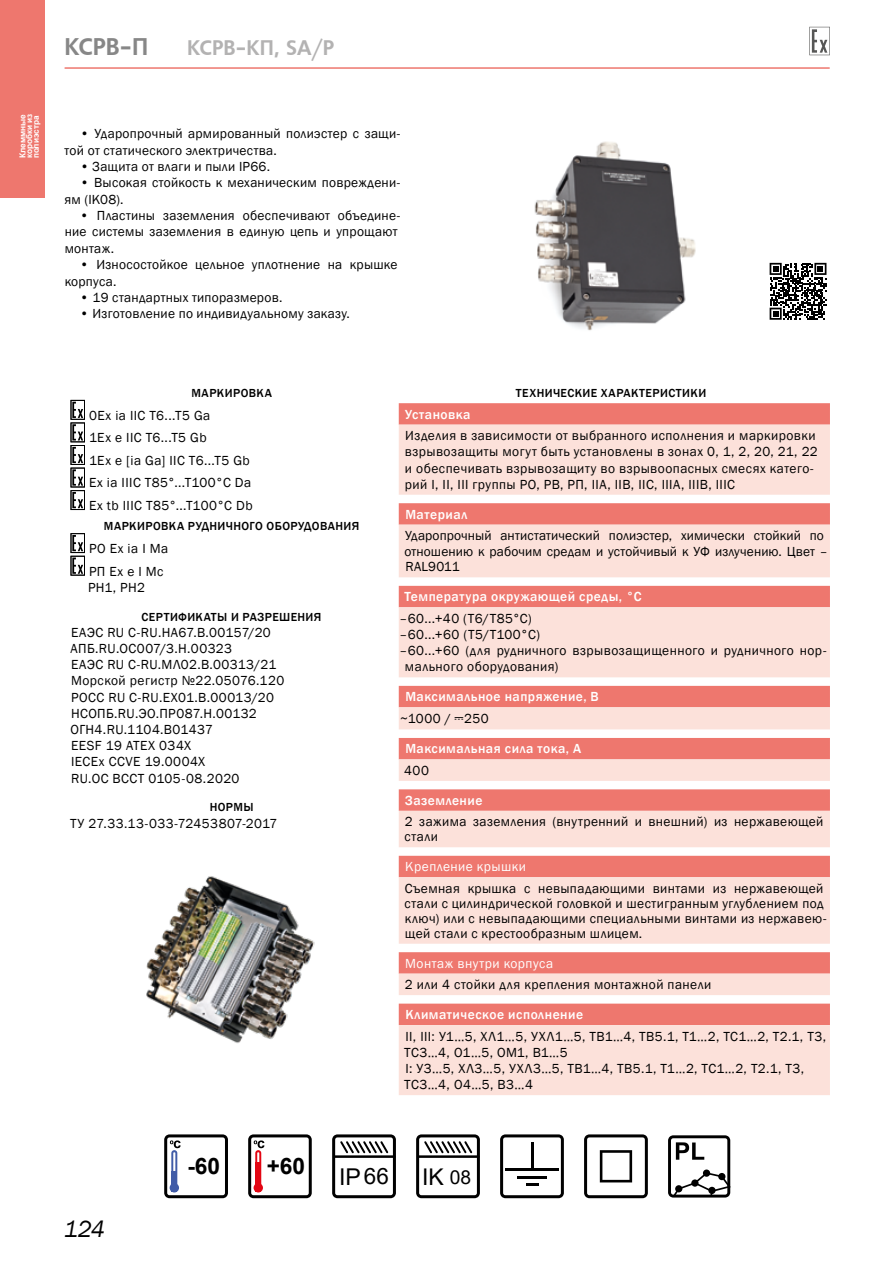
<style>
.page{position:relative;width:893px;height:1263px;background:#fff}
.page>*{position:absolute;margin:0;border:0;box-sizing:border-box;transform-origin:0 0}
.t1{font:24px "Free Set Bold Cyrillic";color:#878787;scale:.96 1}
.t2{font:italic 24px "Franklin Gothic";color:#000}
.t3{font:23.1px "Arial";color:#000}
.t4{font:22.95px "Arial";color:#000}
.t5{font:700 22.65px "Arial";color:#000}
.t6{font:21px "Free Set Bold Cyrillic";letter-spacing:-.02em;color:#b3b2b2;scale:.96 1}
.t7{font:13.5px/16.2px "Franklin Gothic";letter-spacing:.025em;color:#000}
.t8{font:500 13.5px/22.2px "Franklin Gothic";letter-spacing:.035em;color:#fff}
.t9{font:13.5px "Franklin Gothic";letter-spacing:.035em;color:#fff}
.t10{font:500 12px "Franklin Gothic";letter-spacing:.035em;color:#000}
.t11{font:700 8.25px/6.8px "Arial";color:#fff}
.s1{font-weight:400;color:#000}
.s2{font-family:"tok";font-weight:400;color:#000}
.s3{font-size:22.5px}
.s4{font-size:19.2px}
</style>
<div class="page">
<div style="left:0;top:0;width:45px;height:197px;background:#ee776e"></div>
<svg style="left:809px;top:27px;width:21px;height:28px"></svg>
<hr style="left:65px;top:67px;width:764px;height:2px;background:#ee776e">
<img style="left:534px;top:141px;width:162px;height:190px">
<svg style="left:71px;top:400px;width:14px;height:110px"></svg>
<svg style="left:71px;top:533px;width:14px;height:43px"></svg>
<img style="left:146px;top:876px;width:169px;height:167px">
<svg style="left:399px;top:403px;width:431px;height:22px;fill:#ee776e"></svg>
<svg style="left:399px;top:425px;width:431px;height:670px;fill:#fce1da"></svg>
<svg style="left:500px;top:1134px;width:64px;height:64px"></svg>
<svg style="left:584px;top:1134px;width:64px;height:64px"></svg>
<svg style="left:668px;top:1135px;width:63px;height:62px"></svg>
<svg style="left:164px;top:1134px;width:64px;height:64px"></svg>
<svg style="left:248px;top:1134px;width:64px;height:64px"></svg>
<svg style="left:416px;top:1134px;width:64px;height:64px"></svg>
<svg style="left:332px;top:1134px;width:64px;height:64px"></svg>
<svg style="left:770px;top:263px;width:56px;height:57px"></svg>
<p class="t11" style="left:19px;top:158px;width:46px;rotate:-90deg">Клеммные коробки из полиэстра</p>
<h1 class="t1" style="left:65px;top:33px;width:89px">КСРВ-П</h1>
<h3 class="t6" style="left:187px;top:36px;width:155px">КСРВ-КП, SA/P</h3>
<p class="t7" style="left:65px;top:126px;width:337px;text-indent:15px">• Ударопрочный армированный полиэстер с защи&shy;той от статического электричества.</p>
<p class="t7" style="left:80px;top:159px;width:192px">• Защита от влаги и пыли IP66.</p>
<p class="t7" style="left:64px;top:175px;width:337px;text-indent:16px">• Высокая стойкость к механическим повреждени&shy;ям (IK08).</p>
<p class="t7" style="left:65px;top:208px;width:337px;text-indent:15px">• Пластины заземления обеспечивают объедине&shy;ние системы заземления в единую цепь и упрощают монтаж.</p>
<p class="t7" style="left:65px;top:257px;width:334px;text-indent:15px">• Износостойкое цельное уплотнение на крышке корпуса.</p>
<p class="t7" style="left:80px;top:290px;width:204px">• 19 стандартных типоразмеров.</p>
<p class="t7" style="left:80px;top:306px;width:271px">• Изготовление по индивидуальному заказу.</p>
<p class="t10" style="left:192px;top:386px;width:82px">МАРКИРОВКА</p>
<p class="t7" style="left:89px;top:404px;width:165px;line-height:22.5px">0Ex ia IIC T6...T5 Ga<br>1Ex e IIC T6...T5 Gb<br>1Ex e [ia Ga] IIC T6...T5 Gb<br>Ex ia IIIC T85°...T100°С Da<br>Ex tb IIIC T85°...T100°С Db</p>
<p class="t10" style="left:104px;top:519px;width:257px">МАРКИРОВКА РУДНИЧНОГО ОБОРУДОВАНИЯ</p>
<p class="t7" style="left:89px;top:538px;width:81px;line-height:22.5px">РО Ex ia I Ma<br>РП Ex e I Mc</p>
<p class="t7" style="left:88px;top:579px;width:59px">РН1, РН2</p>
<p class="t10" style="left:142px;top:609px;width:181px">СЕРТИФИКАТЫ И РАЗРЕШЕНИЯ</p>
<p class="t7" style="left:71px;top:624px;width:215px">ЕАЭС RU C-RU.НА67.В.00157/20<br>АПБ.RU.ОС007/3.Н.00323<br>ЕАЭС RU С-RU.МЛ02.В.00313/21<br>Морской регистр №22.05076.120<br>РОСС RU С-RU.ЕХ01.В.00013/20<br>НСОПБ.RU.ЭО.ПР087.Н.00132<br>ОГН4.RU.1104.В01437<br>EESF 19 ATEX 034X<br>IECEx CCVE 19.0004X<br>RU.ОС ВССТ 0105-08.2020</p>
<p class="t10" style="left:210px;top:800px;width:45px">НОРМЫ</p>
<p class="t7" style="left:70px;top:815px;width:209px">ТУ 27.33.13-033-72453807-2017</p>
<p class="t10" style="left:516px;top:386px;width:192px">ТЕХНИЧЕСКИЕ ХАРАКТЕРИСТИКИ</p>
<p class="t8" style="left:405px;top:403px;width:67px">Установка</p>
<p class="t7" style="left:405px;top:428px;width:414px">Изделия в зависимости от выбранного исполнения и маркировки взрывозащиты могут быть установлены в зонах 0, 1, 2, 20, 21, 22 и обеспечивать взрывозащиту во взрывоопасных смесях катего&shy;рий I, II, III группы РО, РВ, РП, IIA, IIB, IIC, IIIA, IIIB, IIIC</p>
<p class="t8" style="left:405px;top:503px;width:63px">Материал</p>
<p class="t7" style="left:404px;top:528px;width:425px;line-height:15.6px">Ударопрочный антистатический полиэстер, химически стойкий по отношению к рабочим средам и устойчивый к УФ излучению. Цвет –<br>RAL9011</p>
<p class="t8" style="left:405px;top:586px;width:238px">Температура окружающей среды, °С</p>
<p class="t7" style="left:399px;top:610px;width:134px">–60...+40 (Т6/Т85°С)</p>
<p class="t7" style="left:399px;top:627px;width:142px">–60...+60 (Т5/Т100°С)</p>
<p class="t7" style="left:399px;top:643px;width:428px">–60...+60 (для рудничного взрывозащищенного и рудничного нор-</p>
<p class="t7" style="left:405px;top:659px;width:155px">мального оборудования)</p>
<p class="t8" style="left:400px;top:686px;width:200px;text-indent:5px">Максимальное напряжение, В <span class="s1">~1000 /</span> <span class="s2">A</span><span class="s1">250</span></p>
<p class="t8" style="left:405px;top:738px;width:178px">Максимальная сила тока, А</p>
<p class="t7" style="left:404px;top:762px;width:26px">400</p>
<p class="t8" style="left:405px;top:789px;width:79px">Заземление</p>
<p class="t7" style="left:405px;top:814px;width:420px;line-height:15px">2 зажима заземления (внутренний и внешний) из нержавеющей стали</p>
<p class="t9" style="left:405px;top:858px;width:122px">Крепление крышки</p>
<p class="t7" style="left:405px;top:881px;width:423px;line-height:15px">Съемная крышка с невыпадающими винтами из нержавеющей стали с цилиндрической головкой и шестигранным углублением под ключ) или с невыпадающими специальными винтами из нержавею&shy;щей стали с крестообразным шлицем.</p>
<p class="t9" style="left:405px;top:955px;width:149px">Монтаж внутри корпуса</p>
<p class="t7" style="left:405px;top:977px;width:308px">2 или 4 стойки для крепления монтажной панели</p>
<p class="t8" style="left:405px;top:1003px;width:179px">Климатическое исполнение</p>
<p class="t7" style="left:404px;top:1028px;width:423px">II, III: У1…5, ХЛ1…5, УХЛ1…5, ТВ1…4, ТВ5.1, Т1…2, ТС1…2, Т2.1, Т3, ТС3…4, О1…5, ОМ1, В1…5<br>I: У3…5, ХЛ3…5, УХЛ3…5, ТВ1…4, ТВ5.1, Т1…2, ТС1…2, Т2.1, Т3, ТС3…4, О4…5, В3…4</p>
<h1 class="t2" style="left:64px;top:1214px;width:43px">124</h1>
<h3 class="t5" style="left:187px;top:1150px;width:34px"><span class="s3">-</span>60</h3>
<h3 class="t5" style="left:267px;top:1150px;width:40px"><span class="s3">+</span>60</h3>
<h2 class="t3" style="left:339px;top:1161px;width:51px">IP<span class="s3">66</span></h2>
<h3 class="t4" style="left:422px;top:1161px;width:51px">IK <span class="s4">08</span></h3>
</div>
